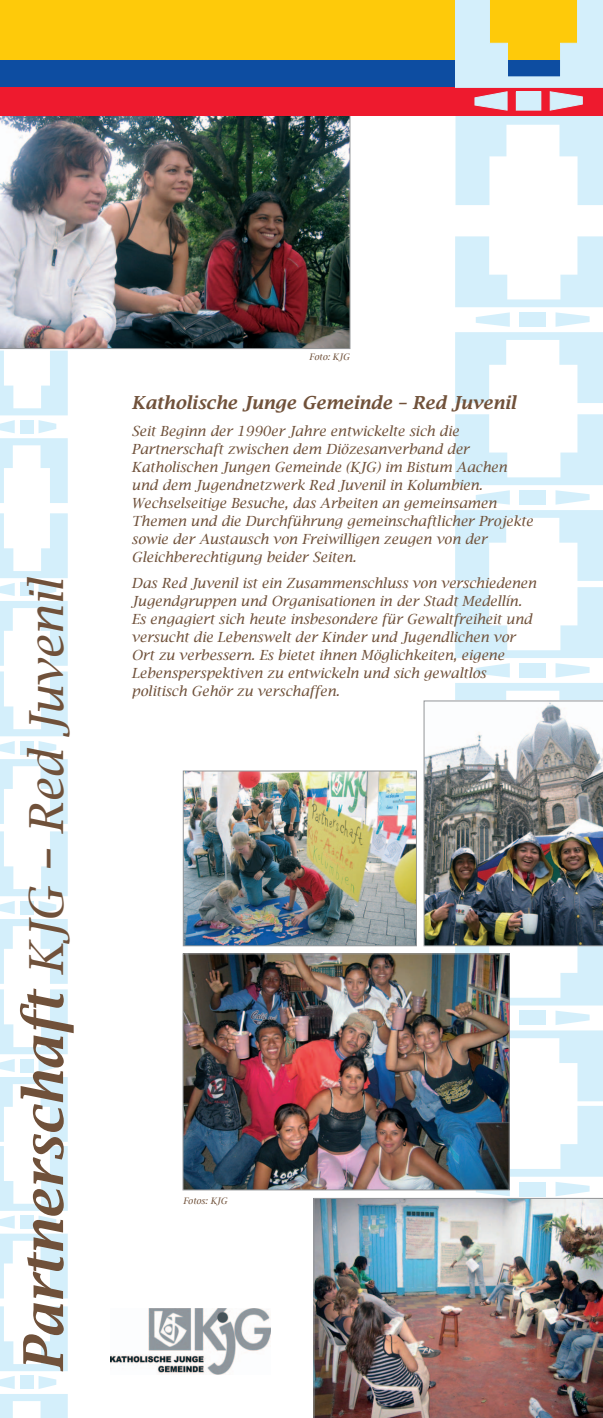
<style>
.page{position:relative;width:603px;height:1418px;background:#fff}
.page>*{position:absolute;margin:0;border:0;box-sizing:border-box;transform-origin:0 0}
.t1{font:italic 47px "Lucida Bright";color:#70513a}
.t2{font:italic 600 18px "Lucida Bright";color:#70513a}
.t3{font:italic 14px/18px "Lucida Bright";color:#70513a}
.t4{font:italic 9px "Lucida Bright";color:#70513a}
.s1{font-weight:600;font-size:55px}
</style>
<div class="page">
<img style="left:0;top:116px;width:350px;height:233px">
<svg style="left:455px;top:946px;width:147px;height:251px"></svg>
<svg style="left:455px;top:587px;width:147px;height:90px"></svg>
<svg style="left:455px;top:683px;width:147px;height:17px"></svg>
<svg style="left:455px;top:414px;width:147px;height:90px"></svg>
<svg style="left:455px;top:510px;width:147px;height:71px"></svg>
<svg style="left:455px;top:236px;width:147px;height:167px"></svg>
<svg style="left:0;top:1306px;width:68px;height:111px"></svg>
<svg style="left:0;top:989px;width:68px;height:309px"></svg>
<svg style="left:0;top:831px;width:68px;height:152px"></svg>
<svg style="left:0;top:671px;width:68px;height:153px"></svg>
<svg style="left:0;top:513px;width:68px;height:152px"></svg>
<svg style="left:0;top:350px;width:68px;height:153px"></svg>
<div style="left:0;top:60px;width:602px;height:28px;background:#0d4da1"></div>
<div style="left:0;top:0;width:602px;height:60px;background:#feca0a"></div>
<div style="left:0;top:87px;width:602px;height:29px;background:#ee1a2e"></div>
<svg style="left:455px;top:0;width:147px;height:205px"></svg>
<img style="left:111px;top:1308px;width:160px;height:66px">
<img style="left:185px;top:955px;width:322px;height:233px">
<div style="left:183px;top:953px;width:326px;height:237px;border:1px solid #939598"></div>
<img style="left:313px;top:1198px;width:289px;height:219px">
<img style="left:423px;top:700px;width:179px;height:246px">
<img style="left:185px;top:772px;width:229px;height:172px">
<div style="left:183px;top:770px;width:233px;height:176px;border:1px solid #939598"></div>
<h1 class="t1" style="left:18px;top:1373px;width:798px;rotate:-90deg"><span class="s1">Partnerschaft</span> KJG – Red Juvenil</h1>
<p class="t4" style="left:309px;top:351px;width:42px">Foto: KJG</p>
<p class="t2" style="left:131px;top:391px;width:386px">Katholische Junge Gemeinde – Red Juvenil</p>
<p class="t3" style="left:131px;top:421px;width:403px">Seit Beginn der 1990er Jahre entwickelte sich die Partnerschaft zwischen dem Diözesanverband der Katholischen Jungen Gemeinde (KJG) im Bistum Aachen und dem Jugendnetzwerk Red Juvenil in Kolumbien.<br>Wechselseitige Besuche, das Arbeiten an gemeinsamen Themen und die Durchführung gemeinschaftlicher Projekte sowie der Austausch von Freiwilligen zeugen von der Gleichberechtigung beider Seiten.</p>
<p class="t3" style="left:131px;top:574px;width:406px">Das Red Juvenil ist ein Zusammenschluss von verschiedenen Jugendgruppen und Organisationen in der Stadt Medellín.<br>Es engagiert sich heute insbesondere für Gewaltfreiheit und versucht die Lebenswelt der Kinder und Jugendlichen vor Ort zu verbessern. Es bietet ihnen Möglichkeiten, eigene Lebensperspektiven zu entwickeln und sich gewaltlos politisch Gehör zu verschaffen.</p>
<p class="t4" style="left:183px;top:1195px;width:46px">Fotos: KJG</p>
</div>
